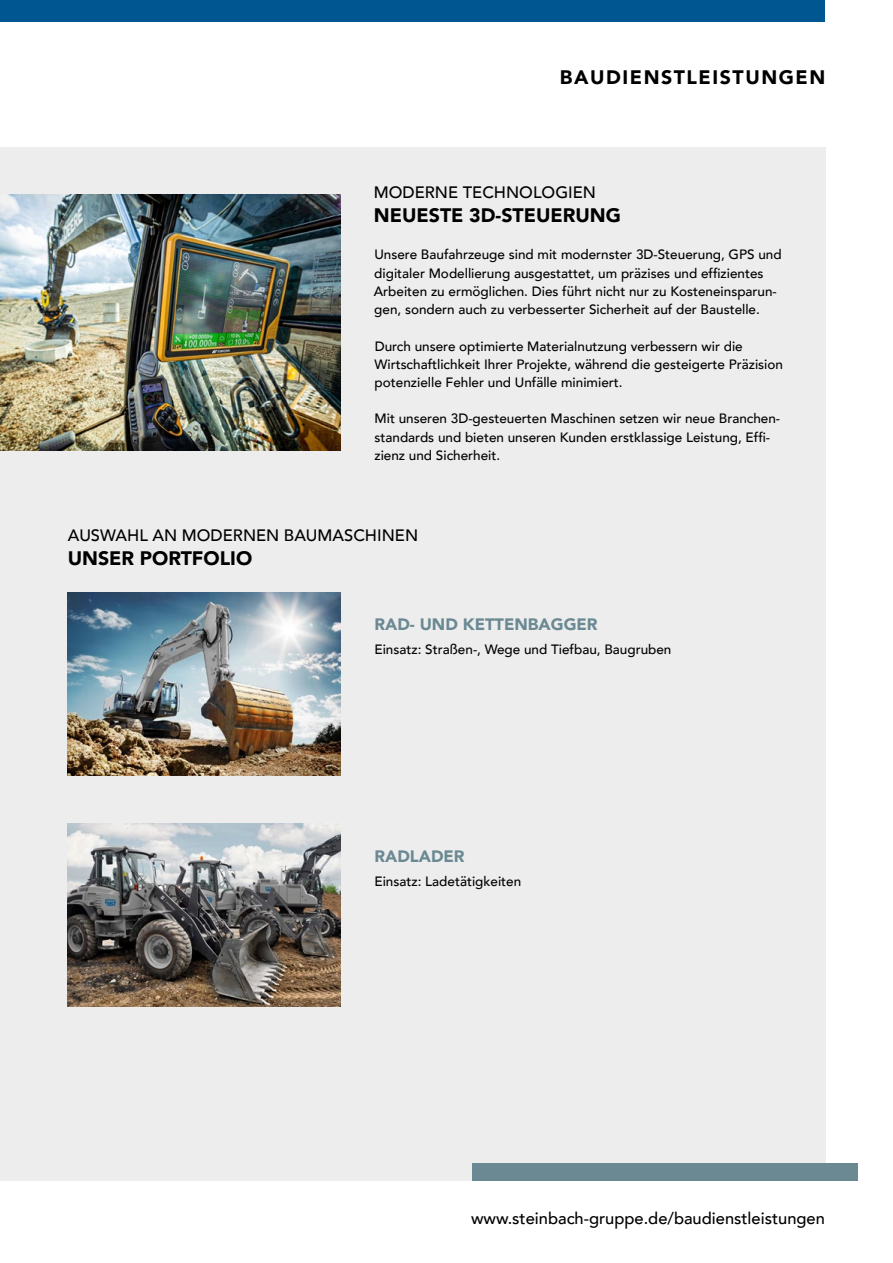
<style>
.page{position:relative;width:893px;height:1263px;background:#fff}
.page>*{position:absolute;margin:0;border:0;box-sizing:border-box;transform-origin:0 0}
.t1{font:900 19.5px "Avenir";color:#000}
.t2{font:900 19.5px "Avenir";letter-spacing:.08em;color:#000}
.t3{font:500 16.5px "Avenir";color:#000}
.t4{font:900 16.5px "Avenir";color:#6a8992}
.t5{font:500 13.5px/18.3px "Avenir";color:#000}
</style>
<div class="page">
<div style="left:0;top:148px;width:825px;height:1032px;background:#ededed"></div>
<div style="left:0;top:0;width:825px;height:21px;background:#005691"></div>
<img style="left:0;top:195px;width:340px;height:255px">
<div style="left:472px;top:1163px;width:386px;height:17px;background:#6a8992"></div>
<img style="left:68px;top:593px;width:272px;height:183px">
<img style="left:68px;top:824px;width:272px;height:183px">
<h1 class="t2" style="left:560px;top:60px;width:267px">BAUDIENSTLEISTUNGEN</h1>
<p class="t3" style="left:374px;top:178px;width:224px">MODERNE TECHNOLOGIEN</p>
<h1 class="t1" style="left:374px;top:199px;width:249px">NEUESTE 3D-STEUERUNG</h1>
<p class="t5" style="left:374px;top:245px;width:409px">Unsere Baufahrzeuge sind mit modernster 3D-Steuerung, GPS und digitaler Modellierung ausgestattet, um präzises und effizientes Arbeiten zu ermöglichen. Dies führt nicht nur zu Kosteneinsparun&shy;gen, sondern auch zu verbesserter Sicherheit auf der Baustelle.</p>
<p class="t5" style="left:374px;top:336px;width:410px">Durch unsere optimierte Materialnutzung verbessern wir die<br>Wirtschaftlichkeit Ihrer Projekte, während die gesteigerte Präzision potenzielle Fehler und Unfälle minimiert.</p>
<p class="t5" style="left:374px;top:409px;width:407px">Mit unseren 3D-gesteuerten Maschinen setzen wir neue Branchen&shy;standards und bieten unseren Kunden erstklassige Leistung, Effi&shy;zienz und Sicherheit.</p>
<p class="t3" style="left:68px;top:521px;width:352px">AUSWAHL AN MODERNEN BAUMASCHINEN</p>
<h1 class="t1" style="left:68px;top:542px;width:186px">UNSER PORTFOLIO</h1>
<p class="t4" style="left:374px;top:610px;width:225px">RAD- UND KETTENBAGGER</p>
<p class="t5" style="left:374px;top:640px;width:298px">Einsatz: Straßen-, Wege und Tiefbau, Baugruben</p>
<p class="t4" style="left:374px;top:842px;width:92px">RADLADER</p>
<p class="t5" style="left:374px;top:871px;width:148px">Einsatz: Ladetätigkeiten</p>
<p class="t3" style="left:471px;top:1203px;width:355px">www.steinbach-gruppe.de/baudienstleistungen</p>
</div>
